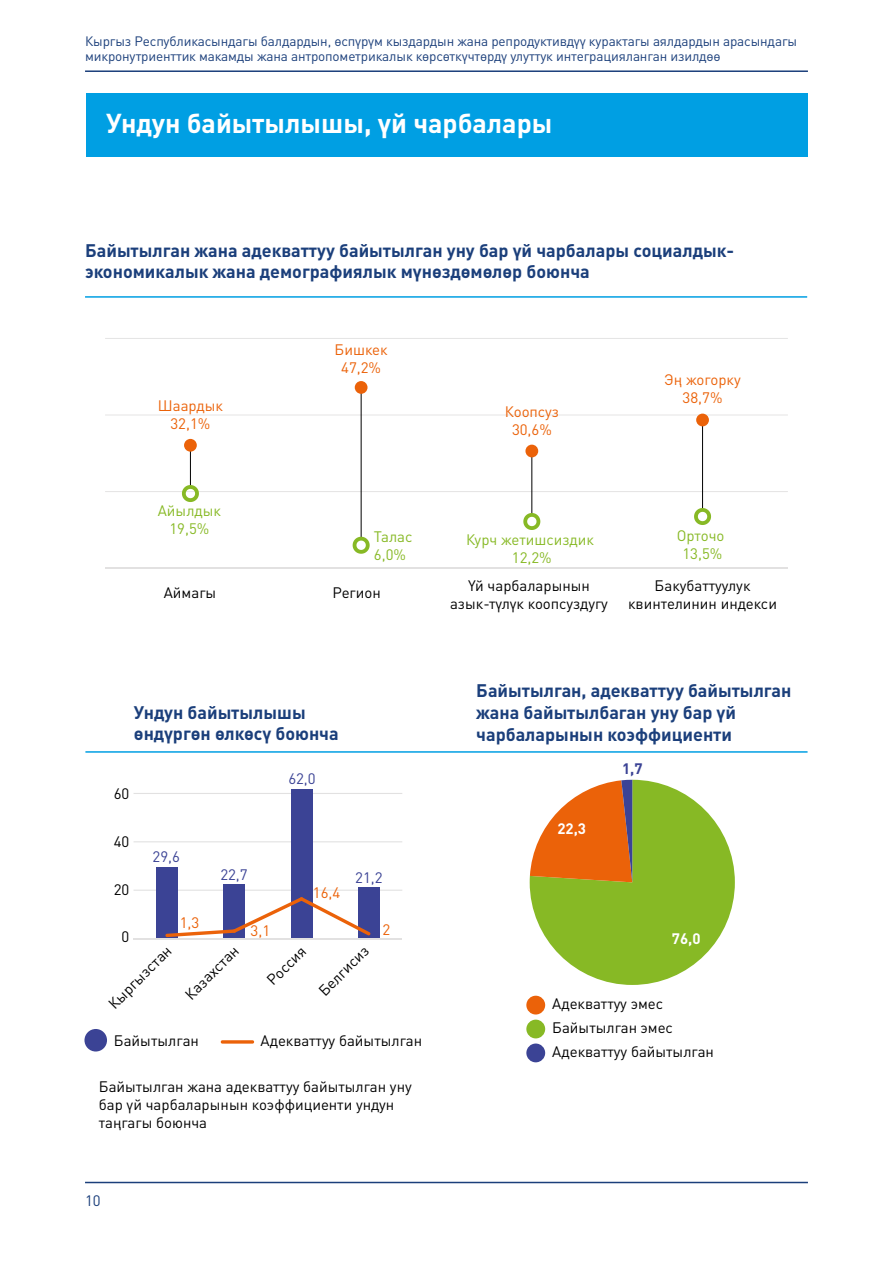
<style>
.page{position:relative;width:893px;height:1263px;background:#fff}
.page>*{position:absolute;margin:0;border:0;box-sizing:border-box;transform-origin:0 0}
.t1{font:700 27px "DIN Pro";color:#fff}
.t2{font:700 18px/21.6px "DIN Pro";color:#1b3f7b}
.t3{font:15px/18px "DIN Pro";color:#000;text-align:center}
.t4{font:15px/18px "DIN Pro";color:#eb6209;text-align:center}
.t5{font:15px/18px "DIN Pro";color:#87b925;text-align:center}
.t6{font:15px "DIN Pro";color:#3b4395}
.t7{font:700 15px "DIN Pro";color:#fff}
.t8{font:700 15px "DIN Pro";color:#3b4395}
.t9{font:15px "DIN Pro";color:#1b3f7b}
.t10{font:13.5px/15px "DIN Pro";letter-spacing:-.01em;color:#1b3f7b}
</style>
<div class="page">
<hr style="left:85px;top:70px;width:723px;height:2px;background:#1b3f7b">
<hr style="left:85px;top:1182px;width:723px;height:1px;background:#1b3f7b">
<hr style="left:105px;top:491px;width:683px;height:1px;background:#e2e1e1">
<hr style="left:105px;top:415px;width:683px;height:1px;background:#e2e1e1">
<hr style="left:105px;top:338px;width:683px;height:1px;background:#e2e1e1">
<hr style="left:105px;top:567px;width:683px;height:2px;background:#e2e1e1">
<hr style="left:190px;top:445px;width:1px;height:42px;background:#000">
<hr style="left:361px;top:387px;width:1px;height:153px;background:#000">
<hr style="left:531px;top:453px;width:1px;height:61px;background:#000">
<hr style="left:702px;top:422px;width:1px;height:86px;background:#000">
<div style="left:184px;top:439px;width:13px;height:13px;background:#eb6209;border-radius:50%"></div>
<div style="left:355px;top:381px;width:12px;height:13px;background:#eb6209;border-radius:50%"></div>
<div style="left:525px;top:445px;width:13px;height:12px;background:#eb6209;border-radius:50%"></div>
<div style="left:696px;top:414px;width:13px;height:12px;background:#eb6209;border-radius:50%"></div>
<svg style="left:182px;top:485px;width:17px;height:17px"></svg>
<svg style="left:353px;top:537px;width:17px;height:17px"></svg>
<svg style="left:523px;top:513px;width:17px;height:17px"></svg>
<svg style="left:694px;top:508px;width:17px;height:17px"></svg>
<hr style="left:134px;top:890px;width:268px;height:1px;background:#e2e1e1">
<hr style="left:134px;top:841px;width:268px;height:1px;background:#e2e1e1">
<hr style="left:134px;top:793px;width:268px;height:1px;background:#e2e1e1">
<div style="left:157px;top:867px;width:21px;height:71px;background:#3b4395"></div>
<div style="left:224px;top:884px;width:21px;height:54px;background:#3b4395"></div>
<div style="left:291px;top:789px;width:21px;height:149px;background:#3b4395"></div>
<div style="left:358px;top:887px;width:21px;height:51px;background:#3b4395"></div>
<hr style="left:134px;top:938px;width:268px;height:1px;background:#e2e1e1">
<svg style="left:165px;top:897px;width:205px;height:40px"></svg>
<svg style="left:221px;top:1040px;width:33px;height:3px"></svg>
<div style="left:530px;top:780px;width:205px;height:205px;background:#87b925;border-radius:102px"></div>
<svg style="left:530px;top:780px;width:102px;height:102px"></svg>
<div style="left:84px;top:1029px;width:23px;height:22px;background:#3b4395;border-radius:50%"></div>
<div style="left:526px;top:996px;width:19px;height:18px;background:#eb6209;border-radius:50%"></div>
<div style="left:526px;top:1019px;width:19px;height:19px;background:#87b925;border-radius:50%"></div>
<div style="left:526px;top:1043px;width:19px;height:19px;background:#3b4395;border-radius:50%"></div>
<div style="left:86px;top:94px;width:721px;height:63px;background:#009fe3"></div>
<hr style="left:85px;top:296px;width:722px;height:2px;background:#009fe3">
<hr style="left:85px;top:751px;width:722px;height:2px;background:#009fe3">
<p class="t10" style="left:85px;top:32px;width:714px">Кыргыз Республикасындагы балдардын, өспүрүм кыздардын жана репродуктивдүү курактагы аялдардын арасындагы микронутриенттик макамды жана антропометрикалык көрсөткүчтөрдү улуттук интеграцияланган изилдөө</p>
<h1 class="t1" style="left:106px;top:101px;width:448px">Ундун байытылышы, үй чарбалары</h1>
<p class="t2" style="left:85px;top:237px;width:651px">Байытылган жана адекваттуу байытылган уну бар үй чарбалары социалдык&shy;экономикалык жана демографиялык мүнөздөмөлөр боюнча</p>
<p class="t4" style="left:158px;top:396px;width:67px">Шаардык<br>32,1%</p>
<p class="t5" style="left:158px;top:500px;width:65px">Айылдык<br>19,5%</p>
<p class="t4" style="left:335px;top:339px;width:55px">Бишкек<br>47,2%</p>
<p class="t5" style="left:374px;top:526px;width:40px;text-align:left">Талас<br>6,0%</p>
<p class="t4" style="left:505px;top:401px;width:56px">Коопсуз<br>30,6%</p>
<p class="t5" style="left:466px;top:529px;width:129px">Курч жетишсиздик<br>12,2%</p>
<p class="t4" style="left:664px;top:369px;width:78px">Эң жогорку<br>38,7%</p>
<p class="t5" style="left:677px;top:525px;width:49px">Орточо<br>13,5%</p>
<p class="t3" style="left:332px;top:582px;width:50px">Регион</p>
<p class="t3" style="left:628px;top:575px;width:150px">Бакубаттуулук квинтелинин индекси</p>
<p class="t3" style="left:164px;top:582px;width:54px">Аймагы</p>
<p class="t3" style="left:450px;top:575px;width:159px">Үй чарбаларынын азык-түлүк коопсуздугу</p>
<p class="t2" style="left:134px;top:699px;width:206px">Ундун байытылышы өндүргөн өлкөсү боюнча</p>
<p class="t3" style="left:114px;top:783px;width:17px">60</p>
<p class="t3" style="left:114px;top:831px;width:17px">40</p>
<p class="t3" style="left:114px;top:879px;width:17px">20</p>
<p class="t3" style="left:122px;top:926px;width:9px">0</p>
<p class="t6" style="left:288px;top:767px;width:29px">62,0</p>
<p class="t6" style="left:153px;top:845px;width:29px">29,6</p>
<p class="t4" style="left:180px;top:912px;width:21px">1,3</p>
<p class="t6" style="left:220px;top:863px;width:29px">22,7</p>
<p class="t4" style="left:251px;top:920px;width:21px">3,1</p>
<p class="t4" style="left:313px;top:882px;width:29px">16,4</p>
<p class="t6" style="left:355px;top:866px;width:29px">21,2</p>
<p class="t4" style="left:382px;top:919px;width:9px">2</p>
<p class="t3" style="left:103px;top:999px;width:84px;rotate:-45deg">Кыргызстан</p>
<p class="t3" style="left:180px;top:989px;width:70px;rotate:-45deg">Казахстан</p>
<p class="t3" style="left:262px;top:975px;width:50px;rotate:-45deg">Россия</p>
<p class="t3" style="left:314px;top:986px;width:65px;rotate:-45deg">Белгисиз</p>
<p class="t3" style="left:114px;top:1030px;width:87px">Байытылган</p>
<p class="t3" style="left:261px;top:1030px;width:163px">Адекваттуу байытылган</p>
<p class="t3" style="left:99px;top:1076px;width:314px;text-align:left">Байытылган жана адекваттуу байытылган уну бар үй чарбаларынын коэффициенти ундун таңгагы боюнча</p>
<p class="t9" style="left:85px;top:1188px;width:17px">10</p>
<p class="t2" style="left:476px;top:678px;width:317px">Байытылган, адекваттуу байытылган жана байытылбаган уну бар үй чарбаларынын коэффициенти</p>
<p class="t7" style="left:557px;top:816px;width:30px">22,3</p>
<p class="t8" style="left:622px;top:756px;width:22px">1,7</p>
<p class="t7" style="left:672px;top:926px;width:30px">76,0</p>
<p class="t3" style="left:552px;top:990px;width:163px;line-height:24px;text-align:left">Адекваттуу эмес<br>Байытылган эмес<br>Адекваттуу байытылган</p>
</div>
